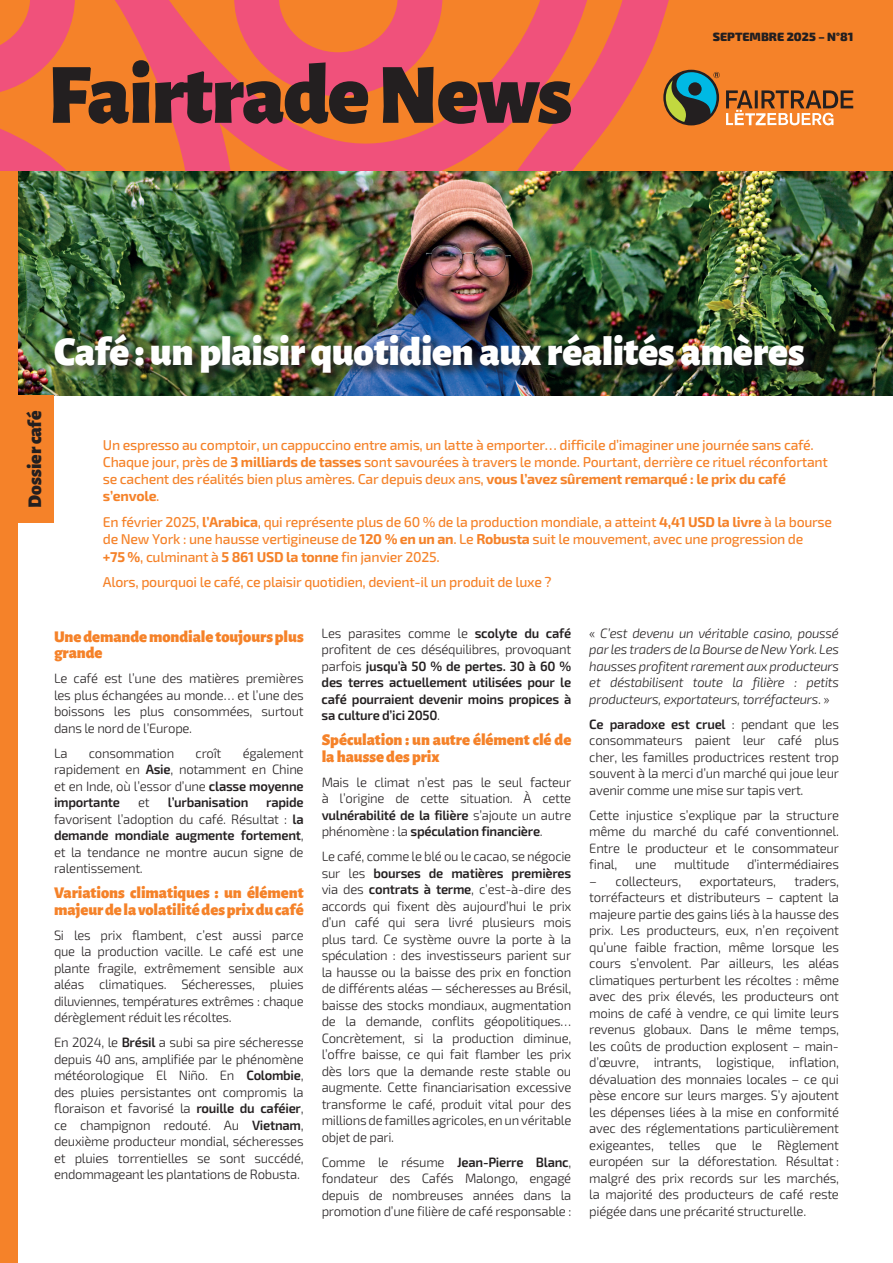
<style>
.page{position:relative;width:893px;height:1263px;background:#fff}
.page>*{position:absolute;margin:0;border:0;box-sizing:border-box;transform-origin:0 0}
.t1{font:900 85.95px "Alegreya Sans";letter-spacing:-.02em;color:#231f20}
.t2{font:900 40.95px "Alegreya Sans";letter-spacing:-.01em;color:#fff}
.t3{font:900 19.5px "Alegreya Sans";color:#231f20}
.t4{font:900 16.5px/16.5px "Alegreya Sans";letter-spacing:-.005em;color:#f58229}
.t5{font:500 14.25px/17.2px "Exo 2";letter-spacing:-.02em;color:#f58229}
.t6{font:300 13.5px/16.5px "Exo 2";letter-spacing:-.02em;color:#231f20;text-align:justify}
.t7{font:300 13.5px/16.5px "Exo 2";letter-spacing:-.02em;color:#231f20;text-align:justify;scale:.96 1}
.t8{font:600 13.5px/16.5px "Exo 2";letter-spacing:-.02em;color:#231f20;text-align:justify}
.t9{font:italic 300 13.5px/16.5px "Exo 2";letter-spacing:-.02em;color:#231f20;text-align:justify}
.t10{font:900 12px "Exo 2";color:#231f20}
.s1{font-weight:700}
.s2{font-weight:600}
.s3{font-weight:300}
.s4{font-style:normal}
</style>
<div class="page">
<img style="left:17px;top:170px;width:876px;height:225px">
<div style="left:16px;top:395px;width:38px;height:128px;background:#f58229"></div>
<div style="left:0;top:0;width:17px;height:1263px;background:#f58229"></div>
<div style="left:0;top:0;width:893px;height:170px;background:#f58229"></div>
<svg style="left:0;top:0;width:234px;height:170px"></svg>
<svg style="left:234px;top:0;width:486px;height:170px"></svg>
<svg style="left:726px;top:90px;width:127px;height:35px"></svg>
<div style="left:54px;top:333px;width:763px;height:52px;background:#231f20;opacity:.75"></div>
<h1 class="t1" style="left:48px;top:26px;width:526px">Fairtrade News</h1>
<p class="t10" style="left:713px;top:29px;width:142px">SEPTEMBRE 2025 – N°81</p>
<h2 class="t2" style="left:54px;top:318px;width:752px">Café : un plaisir quotidien aux réalités amères</h2>
<h3 class="t3" style="left:19px;top:507px;width:98px;rotate:-90deg">Dossier café</h3>
<p class="t5" style="left:103px;top:436px;width:726px">Un espresso au comptoir, un cappuccino entre amis, un latte à emporter… difficile d’imaginer une journée sans café.<br>Chaque jour, près de <span class="s1">3 milliards de tasses</span> sont savourées à travers le monde. Pourtant, derrière ce rituel réconfortant se cachent des réalités bien plus amères. Car depuis deux ans, <span class="s1">vous l’avez sûrement remarqué : le prix du café s’envole</span>.</p>
<p class="t5" style="left:103px;top:514px;width:731px">En février 2025, <span class="s1">l’Arabica</span>, qui représente plus de 60 % de la production mondiale, a atteint <span class="s1">4,41 USD la livre</span> à la bourse de New York : une hausse vertigineuse de <span class="s1">120 % en un an</span>. Le <span class="s1">Robusta</span> suit le mouvement, avec une progression de<br><span class="s1">+75 %</span>, culminant à <span class="s1">5 861 USD la tonne</span> fin janvier 2025.</p>
<p class="t5" style="left:103px;top:574px;width:450px">Alors, pourquoi le café, ce plaisir quotidien, devient-il un produit de luxe ?</p>
<p class="t4" style="left:54px;top:626px;width:251px">Une demande mondiale toujours plus grande</p>
<p class="t6" style="left:54px;top:670px;width:251px">Le café est l’une des matières premières les plus échangées au monde… et l’une des boissons les plus consommées, surtout dans le nord de l’Europe.</p>
<p class="t6" style="left:54px;top:745px;width:15px">La</p>
<p class="t6" style="left:89px;top:745px;width:87px">consommation</p>
<p class="t6" style="left:196px;top:745px;width:27px">croît</p>
<p class="t6" style="left:54px;top:745px;width:251px;text-indent:189px">également rapidement en <span class="s2">Asie</span>, notamment en Chine et en Inde, où l’essor d’une <span class="s2">classe moyenne importante</span></p>
<p class="t6" style="left:138px;top:794px;width:13px">et</p>
<p class="t8" style="left:168px;top:794px;width:82px">l’urbanisation</p>
<p class="t6" style="left:54px;top:794px;width:251px;text-indent:212px"><span class="s2">rapide </span>favorisent l’adoption du café. Résultat : <span class="s2">la demande mondiale augmente fortement</span>, et la tendance ne montre aucun signe de ralentissement.</p>
<p class="t4" style="left:54px;top:883px;width:251px">Variations climatiques : un élément majeur de la volatilité des prix du café</p>
<p class="t7" style="left:54px;top:927px;width:262px">Si les prix flambent, c’est aussi parce que la production vacille. Le café est une plante fragile, extrêmement sensible aux aléas climatiques. Sécheresses, pluies diluviennes, températures extrêmes : chaque dérèglement réduit les récoltes.</p>
<p class="t6" style="left:54px;top:1034px;width:251px">En 2024, le <span class="s2">Brésil</span> a subi sa pire sécheresse depuis 40 ans, amplifiée par le phénomène météorologique El Niño. En <span class="s2">Colombie</span>, des pluies persistantes ont compromis la floraison et favorisé la <span class="s2">rouille du caféier</span>, ce champignon redouté. Au <span class="s2">Vietnam</span>, deuxième producteur mondial, sécheresses et pluies torrentielles se sont succédé, endommageant les plantations de Robusta.</p>
<p class="t8" style="left:322px;top:625px;width:251px"><span class="s3">Les parasites comme le</span> scolyte du café <span class="s3">profitent de ces déséquilibres, provoquant parfois</span> jusqu’à 50 % de pertes. 30 à 60 % des terres actuellement utilisées pour le café pourraient devenir moins propices à sa culture d’ici 2050<span class="s3">.</span></p>
<p class="t4" style="left:322px;top:730px;width:251px">Spéculation : un autre élément clé de la hausse des prix</p>
<p class="t6" style="left:322px;top:774px;width:251px">Mais le climat n’est pas le seul facteur à l’origine de cette situation. À cette <span class="s2">vulnérabilité de la filière</span> s’ajoute un autre phénomène : la <span class="s2">spéculation financière</span>.</p>
<p class="t6" style="left:322px;top:848px;width:251px">Le café, comme le blé ou le cacao, se négocie sur les <span class="s2">bourses de matières premières </span>via des <span class="s2">contrats à terme</span>, c’est-à-dire des accords qui fixent dès aujourd’hui le prix d’un café qui sera livré plusieurs mois plus tard. Ce système ouvre la porte à la spéculation : des investisseurs parient sur la hausse ou la baisse des prix en fonction de différents aléas — sécheresses au Brésil, baisse des stocks mondiaux, augmentation de la demande, conflits géopolitiques… Concrètement, si la production diminue, l’offre baisse, ce qui fait flamber les prix dès lors que la demande reste stable ou augmente. Cette financiarisation excessive transforme le café, produit vital pour des millions de familles agricoles, en un véritable objet de pari.</p>
<p class="t6" style="left:322px;top:1154px;width:251px">Comme le résume <span class="s2">Jean-Pierre Blanc</span>, fondateur des Cafés Malongo, engagé depuis de nombreuses années dans la promotion d’une filière de café responsable :</p>
<p class="t9" style="left:589px;top:625px;width:251px"><span class="s4">«</span> C’est devenu un véritable casino, poussé par les traders de la Bourse de New York. Les hausses profitent rarement aux producteurs et déstabilisent toute la filière : petits producteurs, exportateurs, torréfacteurs<span class="s4">. »</span></p>
<p class="t6" style="left:589px;top:716px;width:251px"><span class="s2">Ce paradoxe est cruel</span> : pendant que les consommateurs paient leur café plus cher, les familles productrices restent trop souvent à la merci d’un marché qui joue leur avenir comme une mise sur tapis vert.</p>
<p class="t6" style="left:589px;top:807px;width:251px">Cette injustice s’explique par la structure même du marché du café conventionnel.<br>Entre le producteur et le consommateur final,</p>
<p class="t6" style="left:635px;top:856px;width:23px">une</p>
<p class="t6" style="left:674px;top:856px;width:57px">multitude</p>
<p class="t6" style="left:747px;top:856px;width:93px">d’intermédiaires</p>
<p class="t6" style="left:589px;top:873px;width:93px">– collecteurs,</p>
<p class="t6" style="left:700px;top:873px;width:78px">exportateurs,</p>
<p class="t6" style="left:589px;top:873px;width:251px;text-indent:205px">traders, torréfacteurs et distributeurs – captent la majeure partie des gains liés à la hausse des prix. Les producteurs, eux, n’en reçoivent qu’une faible fraction, même lorsque les cours s’envolent. Par ailleurs, les aléas climatiques perturbent les récoltes : même avec des prix élevés, les producteurs ont moins de café à vendre, ce qui limite leurs revenus globaux. Dans le même temps, les coûts de production explosent – main&shy;d’œuvre, intrants, logistique, inflation, dévaluation des monnaies locales – ce qui pèse encore sur leurs marges. S’y ajoutent les dépenses liées à la mise en conformité avec des réglementations particulièrement exigeantes, telles que le Règlement européen sur la déforestation. Résultat : malgré des prix records sur les marchés, la majorité des producteurs de café reste piégée dans une précarité structurelle.</p>
</div>
